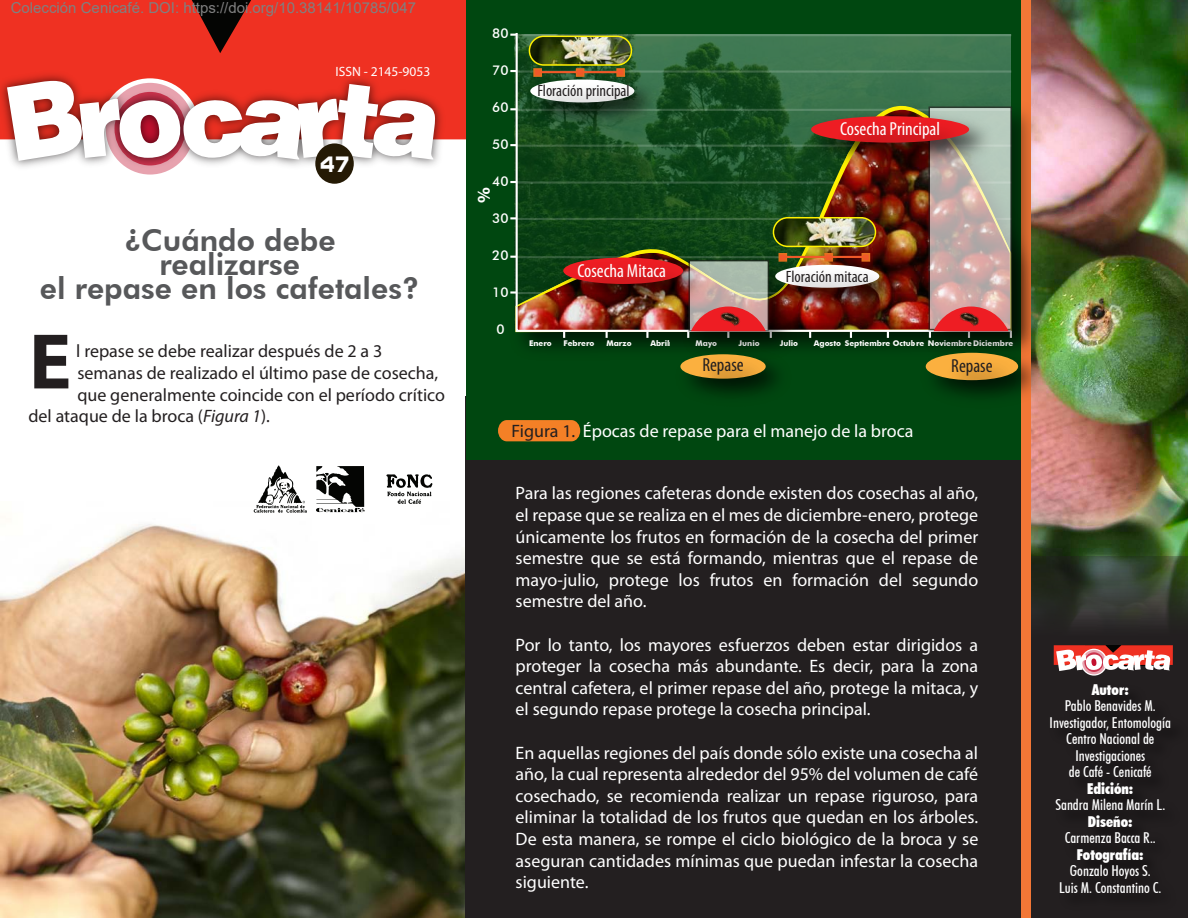
<style>
.page{position:relative;width:1188px;height:918px;background:#fff}
.page>*{position:absolute;margin:0;border:0;box-sizing:border-box;transform-origin:0 0}
.t1{font:800 30px/24px "Futura BT";color:#57585a;text-align:center}
.t2{font:700 expanded 21.15px "Square 721 BT";color:#fff;scale:.72 1}
.t3{font:condensed 18.9px "Myriad Pro";color:#fff}
.t4{font:condensed 18.9px "Myriad Pro";color:#231f20}
.t5{font:18px/21.6px "Myriad Pro";color:#fff;text-align:justify}
.t6{font:18px "Myriad Pro";color:#231f20}
.t7{font:700 18px "Myriad Pro";color:#fff}
.t8{font:condensed 16.35px "Myriad Pro";color:#231f20}
.t9{font:500 condensed 15px/16.5px "Futura BT";color:#fff;text-align:center}
.t10{font:15px "Arial";color:#808080}
.t11{font:900 condensed 15px "Futura BT";color:#fff}
.t12{font:500 13.5px "Futura BT";color:#fff}
.t13{font:13.5px "Myriad Pro";color:#fff}
.t14{font:700 7.8px "Futura BT";color:#fff}
.s1{font-style:italic}
.s2{color:#231f20}
</style>
<div class="page">
<div style="left:0;top:0;width:423px;height:67px;background:#ef3122"></div>
<img style="left:0;top:67px;width:423px;height:108px">
<svg style="left:7px;top:81px;width:416px;height:80px"></svg>
<div style="left:315px;top:143px;width:39px;height:41px;background:#251a05;border-radius:50%"></div>
<img style="left:0;top:501px;width:466px;height:417px">
<div style="left:466px;top:397px;width:722px;height:521px;background:#231f20"></div>
<div style="left:1022px;top:0;width:166px;height:918px;background:#f37736"></div>
<img style="left:1032px;top:456px;width:156px;height:101px">
<svg style="left:1032px;top:557px;width:156px;height:120px;background:#2c3129"></svg>
<svg style="left:254px;top:466px;width:53px;height:47px"></svg>
<svg style="left:315px;top:466px;width:50px;height:47px"></svg>
<svg style="left:386px;top:474px;width:46px;height:30px"></svg>
<div style="left:1031px;top:677px;width:157px;height:241px;background:#211d1e"></div>
<svg style="left:1081px;top:649px;width:26px;height:27px"></svg>
<svg style="left:1082px;top:650px;width:24px;height:24px"></svg>
<svg style="left:1054px;top:645px;width:119px;height:26px;background:#dd8c88"></svg>
<svg style="left:34px;top:335px;width:34px;height:53px"></svg>
<img style="left:423px;top:0;width:765px;height:456px">
<div style="left:515px;top:0;width:497px;height:31px;background:#004710"></div>
<svg style="left:515px;top:31px;width:498px;height:302px;background:#446a45"></svg>
<svg style="left:516px;top:106px;width:400px;height:201px;background:#23461c"></svg>
<svg style="left:563px;top:331px;width:2px;height:7px"></svg>
<svg style="left:606px;top:331px;width:2px;height:7px"></svg>
<svg style="left:646px;top:331px;width:3px;height:7px"></svg>
<svg style="left:809px;top:331px;width:2px;height:7px"></svg>
<svg style="left:850px;top:331px;width:2px;height:7px"></svg>
<svg style="left:887px;top:331px;width:2px;height:7px"></svg>
<img style="left:529px;top:36px;width:102px;height:29px;border-radius:14px">
<div style="left:529px;top:36px;width:103px;height:30px;border:2px solid #fff101;border-radius:14px"></div>
<img style="left:773px;top:218px;width:103px;height:28px;border-radius:14px">
<div style="left:773px;top:217px;width:103px;height:30px;border:2px solid #fff101;border-radius:14px"></div>
<svg style="left:510px;top:291px;width:7px;height:3px"></svg>
<svg style="left:510px;top:256px;width:7px;height:2px"></svg>
<svg style="left:510px;top:217px;width:7px;height:2px"></svg>
<svg style="left:510px;top:181px;width:7px;height:2px"></svg>
<svg style="left:510px;top:144px;width:7px;height:2px"></svg>
<svg style="left:510px;top:108px;width:7px;height:2px"></svg>
<svg style="left:510px;top:70px;width:7px;height:2px"></svg>
<svg style="left:510px;top:34px;width:7px;height:2px"></svg>
<hr style="left:517px;top:34px;width:494px;height:2px;background:#fff">
<img style="left:676px;top:248px;width:126px;height:117px">
<svg style="left:716px;top:260px;width:47px;height:46px;background:#b1b6a7"></svg>
<svg style="left:687px;top:306px;width:85px;height:32px"></svg>
<img style="left:713px;top:305px;width:32px;height:30px">
<img style="left:916px;top:94px;width:129px;height:247px">
<svg style="left:928px;top:106px;width:84px;height:224px;background:#c1ada7"></svg>
<svg style="left:929px;top:306px;width:83px;height:32px;background:#a75753"></svg>
<img style="left:952px;top:305px;width:32px;height:30px">
<img style="left:551px;top:246px;width:165px;height:71px">
<img style="left:799px;top:104px;width:203px;height:72px">
<div style="left:811px;top:116px;width:158px;height:27px;background:#ee1d23;border-radius:50%"></div>
<img style="left:828px;top:107px;width:145px;height:66px">
<img style="left:566px;top:249px;width:133px;height:66px">
<img style="left:668px;top:342px;width:131px;height:70px">
<svg style="left:680px;top:354px;width:86px;height:25px"></svg>
<img style="left:690px;top:343px;width:87px;height:66px">
<img style="left:914px;top:341px;width:137px;height:72px">
<div style="left:926px;top:353px;width:92px;height:27px;background:#fbb03f;border-radius:50%"></div>
<img style="left:939px;top:344px;width:87px;height:66px">
<img style="left:518px;top:68px;width:150px;height:68px">
<img style="left:525px;top:71px;width:138px;height:63px">
<img style="left:763px;top:253px;width:150px;height:68px">
<img style="left:774px;top:256px;width:128px;height:63px">
<p class="t10" style="left:11px;top:-2px;width:407px">Colección Cenicafé. DOI: https://doi.org/10.38141/10785/047</p>
<p class="t13" style="left:336px;top:63px;width:96px">ISSN - 2145-9053</p>
<p class="t2" style="left:320px;top:151px;width:43px">47</p>
<h1 class="t1" style="left:40px;top:228px;width:381px">¿Cuándo debe<br>realizarse<br>el repase en los cafetales?</h1>
<p class="t6" style="left:76px;top:340px;width:308px">l repase se debe realizar después de 2 a 3</p>
<p class="t6" style="left:77px;top:362px;width:362px">semanas de realizado el último pase de cosecha,</p>
<p class="t6" style="left:77px;top:383px;width:369px">que generalmente coincide con el período crítico</p>
<p class="t6" style="left:28px;top:405px;width:243px">del ataque de la broca (<span class="s1">Figura 1</span>).</p>
<p class="t12" style="left:492px;top:25px;width:18px">80</p>
<p class="t12" style="left:492px;top:62px;width:18px">70</p>
<p class="t12" style="left:492px;top:99px;width:18px">60</p>
<p class="t12" style="left:492px;top:136px;width:18px">50</p>
<p class="t12" style="left:492px;top:173px;width:18px">40</p>
<p class="t12" style="left:492px;top:210px;width:18px">30</p>
<p class="t12" style="left:492px;top:247px;width:18px">20</p>
<p class="t12" style="left:492px;top:284px;width:18px">10</p>
<p class="t12" style="left:496px;top:321px;width:10px">0</p>
<p class="t7" style="left:472px;top:203px;width:17px;rotate:-90deg">%</p>
<p class="t8" style="left:537px;top:81px;width:94px">Floración principal</p>
<p class="t3" style="left:578px;top:259px;width:90px">Cosecha Mitaca</p>
<p class="t3" style="left:840px;top:117px;width:101px">Cosecha Principal</p>
<p class="t8" style="left:786px;top:266px;width:84px">Floración mitaca</p>
<p class="t14" style="left:529px;top:339px;width:24px">Enero</p>
<p class="t14" style="left:564px;top:339px;width:32px">Febrero</p>
<p class="t14" style="left:607px;top:339px;width:27px">Marzo</p>
<p class="t14" style="left:650px;top:339px;width:21px">Abril</p>
<p class="t14" style="left:696px;top:339px;width:23px">Mayo</p>
<p class="t14" style="left:739px;top:339px;width:23px">Junio</p>
<p class="t14" style="left:780px;top:339px;width:20px">Julio</p>
<p class="t14" style="left:814px;top:339px;width:201px">Agosto Septiembre Octubre Noviembre Diciembre</p>
<p class="t4" style="left:702px;top:353px;width:43px">Repase</p>
<p class="t4" style="left:951px;top:354px;width:43px">Repase</p>
<p class="t5" style="left:512px;top:419px;width:403px"><span class="s2">Figura 1.</span> Épocas de repase para el manejo de la broca</p>
<p class="t5" style="left:516px;top:482px;width:464px">Para las regiones cafeteras donde existen dos cosechas al año, el repase que se realiza en el mes de diciembre-enero, protege únicamente los frutos en formación de la cosecha del primer semestre que se está formando, mientras que el repase de mayo-julio, protege los frutos en formación del segundo semestre del año.</p>
<p class="t5" style="left:516px;top:633px;width:464px">Por lo tanto, los mayores esfuerzos deben estar dirigidos a proteger la cosecha más abundante. Es decir, para la zona central cafetera, el primer repase del año, protege la mitaca, y el segundo repase protege la cosecha principal.</p>
<p class="t5" style="left:516px;top:741px;width:464px">En aquellas regiones del país donde sólo existe una cosecha al año, la cual representa alrededor del 95% del volumen de café cosechado, se recomienda realizar un repase riguroso, para eliminar la totalidad de los frutos que quedan en los árboles.<br>De esta manera, se rompe el ciclo biológico de la broca y se aseguran cantidades mínimas que puedan infestar la cosecha siguiente.</p>
<p class="t11" style="left:1092px;top:680px;width:38px">Autor:</p>
<p class="t9" style="left:1050px;top:698px;width:123px">Pablo Benavides M.<br>Investigador, Entomología<br>Centro Nacional de<br>Investigaciones<br>de Café - Cenicafé</p>
<p class="t11" style="left:1087px;top:779px;width:48px">Edición:</p>
<p class="t9" style="left:1055px;top:797px;width:111px">Sandra Milena Marín L.</p>
<p class="t11" style="left:1088px;top:812px;width:46px">Diseño:</p>
<p class="t9" style="left:1065px;top:830px;width:93px">Carmenza Bacca R..</p>
<p class="t11" style="left:1077px;top:845px;width:68px">Fotografía:</p>
<p class="t9" style="left:1059px;top:863px;width:103px">Gonzalo Hoyos S.<br>Luis M. Constantino C.</p>
</div>
